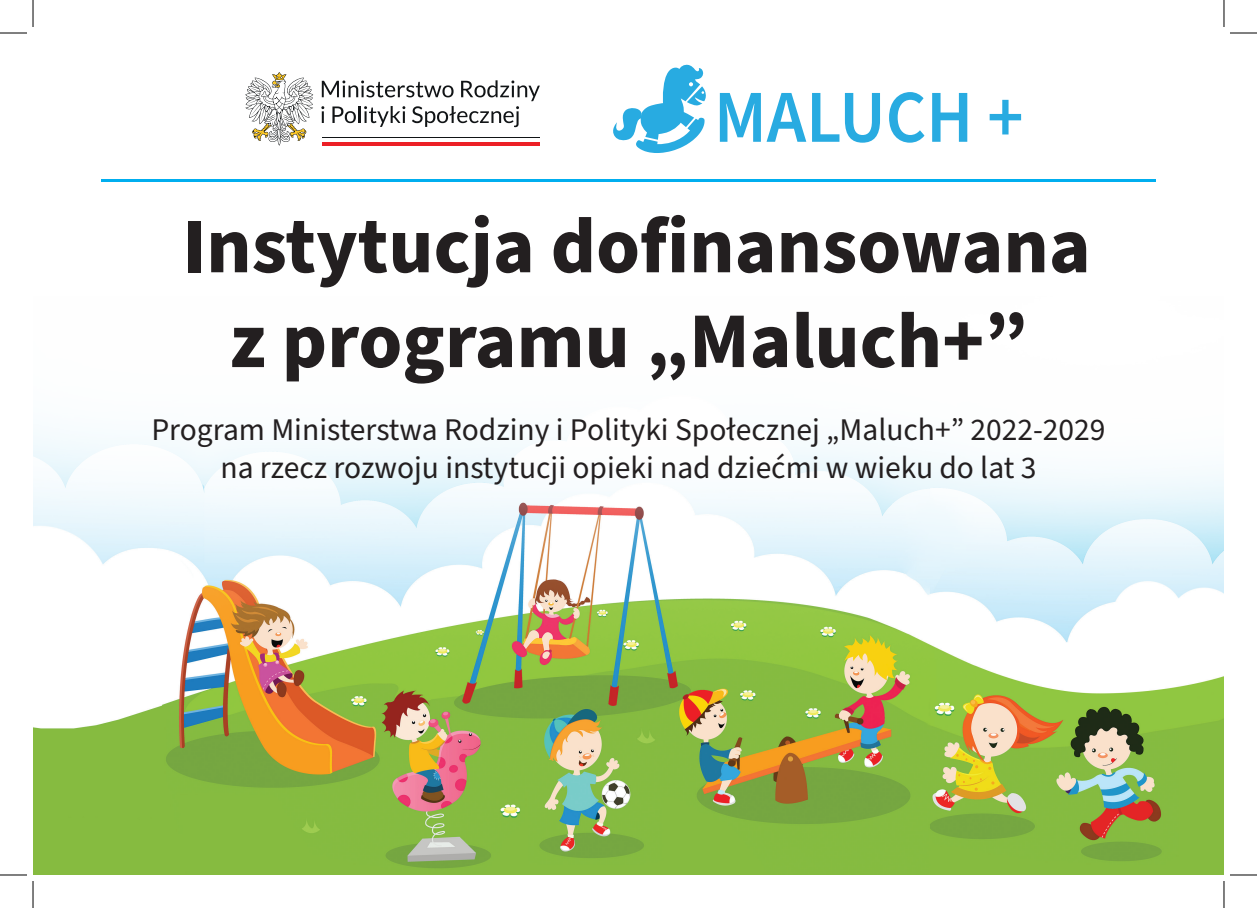
<style>
.page{position:relative;width:1257px;height:908px;background:#fff}
.page>*{position:absolute;margin:0;border:0;box-sizing:border-box;transform-origin:0 0}
.t1{font:700 79px/94.8px "Source Sans Pro";color:#231f20;text-align:center}
.t2{font:600 74.7px "Source Sans Pro";color:#28abe1;scale:.94 1}
.t3{font:31.5px/37.8px "Source Sans Pro";color:#231f20;text-align:center}
</style>
<div class="page">
<img style="left:33px;top:432px;width:1191px;height:443px">
<hr style="left:101px;top:179px;width:1054px;height:3px;background:#00aeef">
<hr style="left:322px;top:142px;width:217px;height:4px;background:#ec1f26">
<hr style="left:322px;top:137px;width:217px;height:1px;background:#111416">
<svg style="left:245px;top:72px;width:68px;height:74px"></svg>
<svg style="left:321px;top:80px;width:219px;height:47px"></svg>
<svg style="left:613px;top:64px;width:93px;height:89px"></svg>
<svg style="left:0;top:33px;width:27px;height:1px"></svg>
<svg style="left:1230px;top:33px;width:27px;height:1px"></svg>
<svg style="left:0;top:875px;width:27px;height:1px"></svg>
<svg style="left:1230px;top:875px;width:27px;height:1px"></svg>
<svg style="left:33px;top:0;width:1px;height:27px"></svg>
<svg style="left:33px;top:881px;width:1px;height:27px"></svg>
<svg style="left:1223px;top:0;width:1px;height:27px"></svg>
<svg style="left:1223px;top:881px;width:1px;height:27px"></svg>
<h2 class="t2" style="left:714px;top:67px;width:331px">MALUCH +</h2>
<h1 class="t1" style="left:182px;top:201px;width:910px">Instytucja dofinansowana z programu „Maluch+”</h1>
<p class="t3" style="left:151px;top:412px;width:955px">Program Ministerstwa Rodziny i Polityki Społecznej „Maluch+” 2022-2029 na rzecz rozwoju instytucji opieki nad dziećmi w wieku do lat 3</p>
</div>
